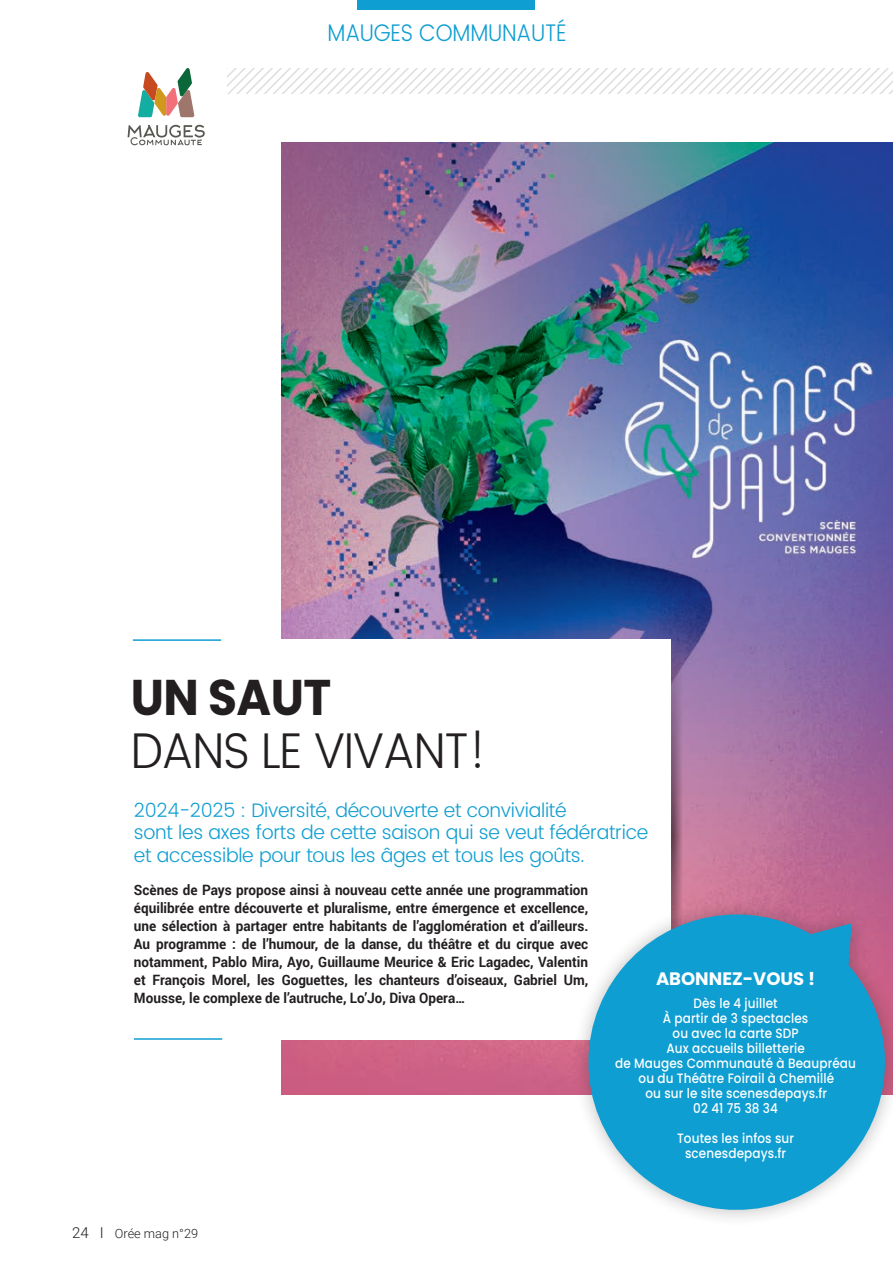
<style>
.page{position:relative;width:893px;height:1263px;background:#fff}
.page>*{position:absolute;margin:0;border:0;box-sizing:border-box;transform-origin:0 0}
.t1{font:300 50.1px "Poppins";letter-spacing:-.03em;color:#231f20;scale:.94 1}
.t2{font:700 50.1px "Poppins";letter-spacing:-.01em;color:#231f20;scale:.94 1}
.t3{font:300 24px "Poppins";letter-spacing:-.01em;color:#0f9ed1;scale:.9 1}
.t4{font:300 19.5px/22.5px "Poppins";letter-spacing:-.015em;color:#0f9ed1}
.t5{font:700 18px "Poppins";color:#fff}
.t6{font:700 14.25px/18px "Roboto";color:#231f20;text-align:justify;scale:.95 1}
.t7{font:500 13.5px/15px "Poppins";letter-spacing:.01em;color:#fff;text-align:center;scale:.89 1}
.t8{font:300 12.75px "Roboto";color:#231f20}
.s1{font-size:15px}
</style>
<div class="page">
<div style="left:358px;top:0;width:177px;height:10px;background:#0f9ed1"></div>
<svg style="left:227px;top:68px;width:666px;height:25px"></svg>
<img style="left:282px;top:142px;width:611px;height:952px">
<svg style="left:671px;top:639px;width:14px;height:258px"></svg>
<div style="left:120px;top:639px;width:550px;height:401px;background:#fff"></div>
<hr style="left:133px;top:639px;width:88px;height:2px;background:#0f9ed1">
<hr style="left:134px;top:1038px;width:88px;height:2px;background:#0f9ed1">
<svg style="left:128px;top:125px;width:77px;height:20px"></svg>
<svg style="left:138px;top:68px;width:56px;height:49px"></svg>
<svg style="left:570px;top:899px;width:323px;height:319px;fill:#0f9ed1"></svg>
<h2 class="t3" style="left:328px;top:15px;width:267px">MAUGES COMMUNAUTÉ</h2>
<h1 class="t2" style="left:131px;top:668px;width:215px">UN SAUT</h1>
<h1 class="t1" style="left:131px;top:714px;width:380px">DANS LE VIVANT!</h1>
<h3 class="t4" style="left:134px;top:799px;width:516px">2024-2025 : Diversité, découverte et convivialité<br>sont les axes forts de cette saison qui se veut fédératrice et accessible pour tous les âges et tous les goûts.</h3>
<p class="t6" style="left:134px;top:880px;width:480px">Scènes de Pays propose ainsi à nouveau cette année une programmation équilibrée entre découverte et pluralisme, entre émergence et excellence, une sélection à partager entre habitants de l’agglomération et d’ailleurs.<br>Au programme : de l’humour, de la danse, du théâtre et du cirque avec notamment, Pablo Mira, Ayo, Guillaume Meurice &amp; Eric Lagadec, Valentin et François Morel, les Goguettes, les chanteurs d’oiseaux, Gabriel Um, Mousse, le complexe de l’autruche, Lo’Jo, Diva Opera…</p>
<p class="t8" style="left:72px;top:1224px;width:127px"><span class="s1">24 I</span> Orée mag n°29</p>
<p class="t5" style="left:656px;top:968px;width:161px">ABONNEZ-VOUS !</p>
<p class="t7" style="left:615px;top:996px;width:272px">Dès le 4 juillet<br>À partir de 3 spectacles<br>ou avec la carte SDP<br>Aux accueils billetterie<br>de Mauges Communauté à Beaupréau ou du Théâtre Foirail à Chemillé<br>ou sur le site scenesdepays.fr<br>02 41 75 38 34</p>
<p class="t7" style="left:677px;top:1131px;width:133px">Toutes les infos sur scenesdepays.fr</p>
</div>
